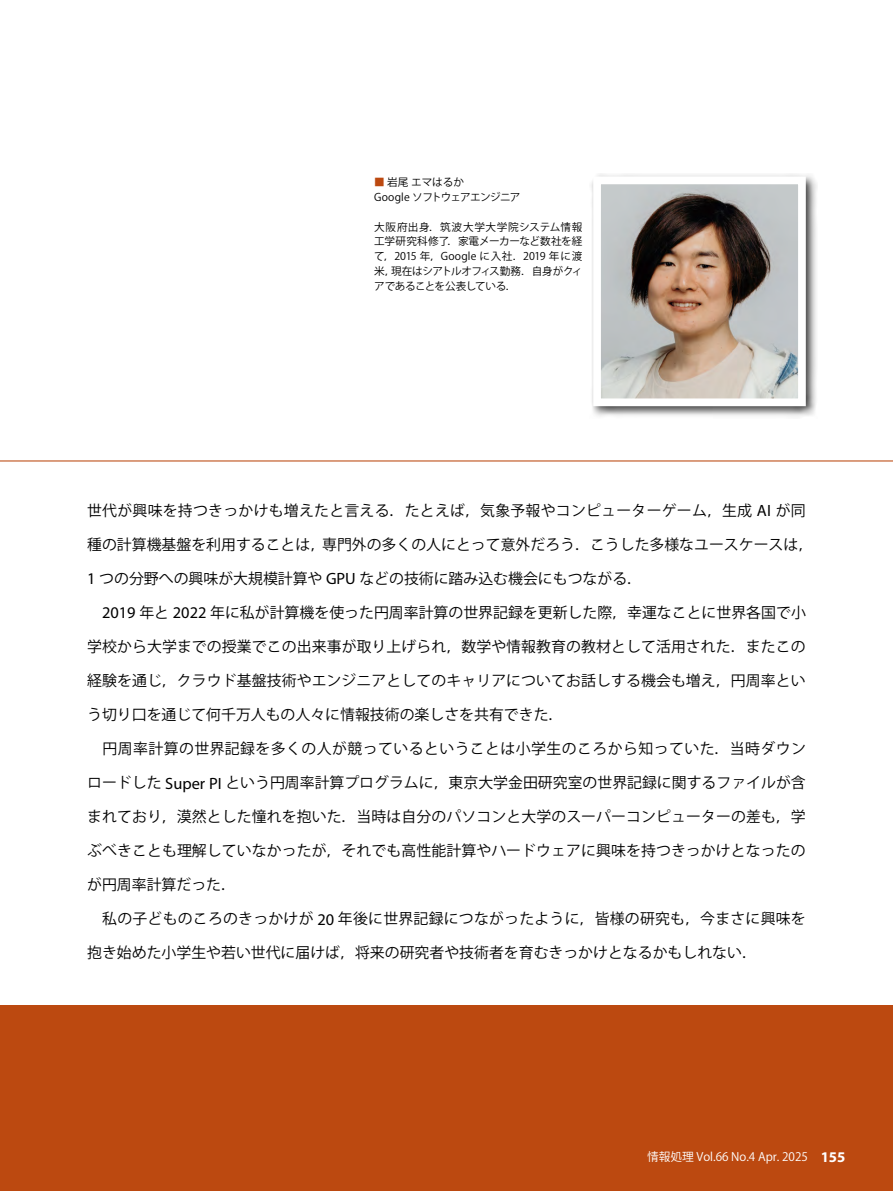
<style>
.page{position:relative;width:893px;height:1191px;background:#fff}
.page>*{position:absolute;margin:0;border:0;box-sizing:border-box;transform-origin:0 0}
.本文{font:14.85px "Koz Go Pro";letter-spacing:.005em;color:#000}
.本文-2{font:14.85px "Koz Go Pro";letter-spacing:.03em;color:#000}
.t1{font:11.7px "Koz Go Pro";color:#fff}
.巻頭コラム著者紹介10Q14H{font:10.65px/14.9px "Koz Go Pr 6 N";letter-spacing:-.025em;color:#000;text-align:justify}
.巻頭コラム著者紹介10Q14H-2{font:10.65px "Koz Go Pr 6 N";letter-spacing:-.055em;color:#000}
.s1{color:#bc4910}
.s2{font-family:"Myriad Pro";font-size:16.35px}
.s3{font-family:"Myriad Pro";font-weight:700;font-size:14.85px}
</style>
<div class="page">
<div style="left:0;top:1005px;width:893px;height:186px;background:#bc4910"></div>
<hr style="left:0;top:460px;width:893px;height:1px;background:#bc4910">
<div style="left:589px;top:173px;width:229px;height:245px;background:#000;opacity:.75"></div>
<img style="left:602px;top:185px;width:195px;height:212px">
<div style="left:593px;top:176px;width:213px;height:230px;border:8px solid #fff"></div>
<p class="巻頭コラム著者紹介10Q14H" style="left:374px;top:175px;width:91px"><span class="s1">■</span> 岩尾 エマはるか</p>
<p class="巻頭コラム著者紹介10Q14H-2" style="left:374px;top:191px;width:148px">Google ソフトウェアエンジニア</p>
<p class="巻頭コラム著者紹介10Q14H" style="left:374px;top:219px;width:210px">大阪府出身．筑波大学大学院システム情報工学研究科修了．家電メーカーなど数社を経て，2015 年，Google に入社．2019 年に渡米，現在はシアトルオフィス勤務．自身がクィアであることを公表している．</p>
<p class="本文" style="left:87px;top:501px;width:720px">世代が興味を持つきっかけも増えたと言える．たとえば，気象予報やコンピューターゲーム，生成 <span class="s2">AI</span> が同</p>
<p class="本文" style="left:87px;top:535px;width:728px">種の計算機基盤を利用することは，専門外の多くの人にとって意外だろう．こうした多様なユースケースは，</p>
<p class="本文" style="left:87px;top:569px;width:556px"><span class="s2">1</span> つの分野への興味が大規模計算や <span class="s2">GPU</span> などの技術に踏み込む機会にもつながる．</p>
<p class="本文" style="left:102px;top:603px;width:705px"><span class="s2">2019</span> 年と <span class="s2">2022</span> 年に私が計算機を使った円周率計算の世界記録を更新した際，幸運なことに世界各国で小</p>
<p class="本文" style="left:87px;top:637px;width:720px">学校から大学までの授業でこの出来事が取り上げられ，数学や情報教育の教材として活用された．またこの</p>
<p class="本文" style="left:87px;top:671px;width:720px">経験を通じ，クラウド基盤技術やエンジニアとしてのキャリアについてお話しする機会も増え，円周率とい</p>
<p class="本文" style="left:87px;top:705px;width:478px">う切り口を通じて何千万人もの人々に情報技術の楽しさを共有できた．</p>
<p class="本文-2" style="left:87px;top:739px;width:720px">　円周率計算の世界記録を多くの人が競っているということは小学生のころから知っていた．当時ダウン</p>
<p class="本文" style="left:87px;top:773px;width:720px">ロードした <span class="s2">Super PI</span> という円周率計算プログラムに，東京大学金田研究室の世界記録に関するファイルが含</p>
<p class="本文" style="left:87px;top:807px;width:720px">まれており，漠然とした憧れを抱いた．当時は自分のパソコンと大学のスーパーコンピューターの差も，学</p>
<p class="本文" style="left:87px;top:841px;width:720px">ぶべきことも理解していなかったが，それでも高性能計算やハードウェアに興味を持つきっかけとなったの</p>
<p class="本文" style="left:87px;top:875px;width:150px">が円周率計算だった．</p>
<p class="本文" style="left:87px;top:909px;width:720px">　私の子どものころのきっかけが <span class="s2">20</span> 年後に世界記録につながったように，皆様の研究も，今まさに興味を</p>
<p class="本文" style="left:87px;top:943px;width:671px">抱き始めた小学生や若い世代に届けば，将来の研究者や技術者を育むきっかけとなるかもしれない．</p>
<p class="t1" style="left:647px;top:1149px;width:200px">情報処理 Vol.66 No.4 Apr. 2025 <span class="s3">155</span></p>
</div>
